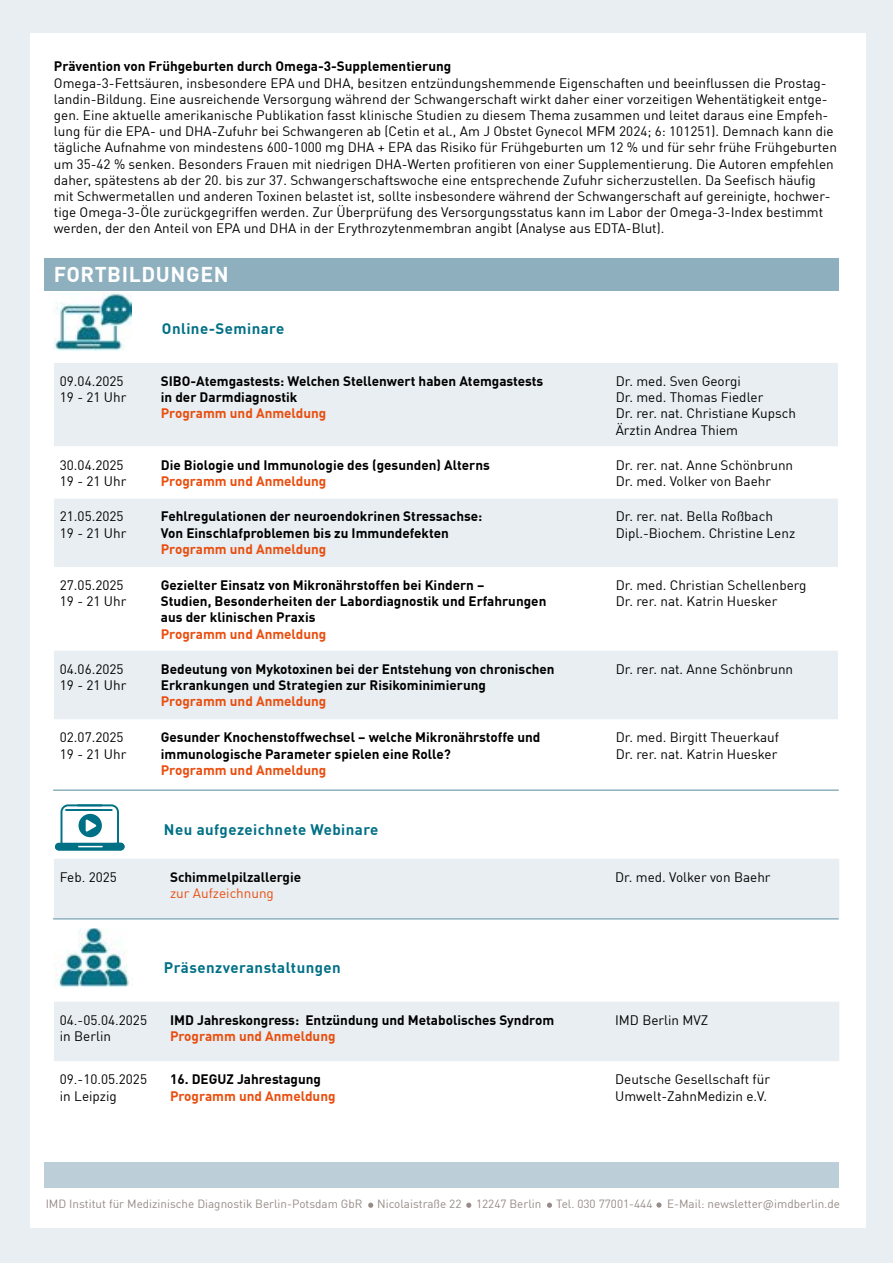
<style>
.page{position:relative;width:893px;height:1263px;background:#e8eef2}
.page>*{position:absolute;margin:0;border:0;box-sizing:border-box;transform-origin:0 0}
.t1{font:700 21px "DIN Offc";letter-spacing:.03em;color:#fff}
.t2{font:700 15px "DIN Pro";letter-spacing:.03em;color:#007086}
.t3{font:13.5px/16.2px "DIN Offc";color:#000}
.t4{font:700 13.5px/16.2px "DIN Offc";color:#000}
.t5{font:700 13.5px "DIN Offc";color:#e94e0f}
.t6{font:13.5px/16.2px "DIN Pro";color:#000}
.t7{font:700 13.5px "DIN Pro";color:#000}
.t8{font:13.5px "DIN Offc";color:#e94e0f}
.t9{font:11.7px "DIN Pro";color:#958b87}
</style>
<div class="page">
<div style="left:30px;top:33px;width:836px;height:1195px;background:#fff"></div>
<div style="left:44px;top:258px;width:795px;height:33px;background:#8eb0be"></div>
<div style="left:54px;top:363px;width:784px;height:83px;background:#e8eef2"></div>
<div style="left:54px;top:499px;width:784px;height:68px;background:#e8eef2"></div>
<div style="left:54px;top:651px;width:784px;height:68px;background:#e8eef2"></div>
<div style="left:54px;top:859px;width:785px;height:59px;background:#e8eef2"></div>
<div style="left:54px;top:1002px;width:785px;height:59px;background:#e8eef2"></div>
<div style="left:45px;top:1162px;width:794px;height:26px;background:#bcced7"></div>
<svg style="left:368px;top:1202px;width:5px;height:6px"></svg>
<svg style="left:466px;top:1202px;width:5px;height:6px"></svg>
<svg style="left:547px;top:1202px;width:5px;height:6px"></svg>
<svg style="left:656px;top:1202px;width:5px;height:5px"></svg>
<img style="left:54px;top:292px;width:77px;height:59px">
<svg style="left:55px;top:804px;width:70px;height:46px"></svg>
<hr style="left:53px;top:789px;width:786px;height:2px;background:#8eb0be">
<hr style="left:53px;top:918px;width:786px;height:1px;background:#8eb0be">
<img style="left:55px;top:929px;width:74px;height:58px">
<p class="t4" style="left:54px;top:58px;width:399px">Prävention von Frühgeburten durch Omega-3-Supplementierung</p>
<p class="t3" style="left:54px;top:74px;width:785px">Omega-3-Fettsäuren, insbesondere EPA und DHA, besitzen entzündungshemmende Eigenschaften und beeinflussen die Prostag&shy;landin-Bildung. Eine ausreichende Versorgung während der Schwangerschaft wirkt daher einer vorzeitigen Wehentätigkeit entge&shy;gen. Eine aktuelle amerikanische Publikation fasst klinische Studien zu diesem Thema zusammen und leitet daraus eine Empfeh&shy;lung für die EPA- und DHA-Zufuhr bei Schwangeren ab (Cetin et al., Am J Obstet Gynecol MFM 2024; 6: 101251). Demnach kann die tägliche Aufnahme von mindestens 600-1000 mg DHA + EPA das Risiko für Frühgeburten um 12 % und für sehr frühe Frühgeburten um 35-42 % senken. Besonders Frauen mit niedrigen DHA-Werten profitieren von einer Supplementierung. Die Autoren empfehlen daher, spätestens ab der 20. bis zur 37. Schwangerschaftswoche eine entsprechende Zufuhr sicherzustellen. Da Seefisch häufig mit Schwermetallen und anderen Toxinen belastet ist, sollte insbesondere während der Schwangerschaft auf gereinigte, hochwer&shy;tige Omega-3-Öle zurückgegriffen werden. Zur Überprüfung des Versorgungsstatus kann im Labor der Omega-3-Index bestimmt werden, der den Anteil von EPA und DHA in der Erythrozytenmembran angibt (Analyse aus EDTA-Blut).</p>
<h1 class="t1" style="left:54px;top:261px;width:176px">FORTBILDUNGEN</h1>
<p class="t2" style="left:162px;top:317px;width:124px">Online-Seminare</p>
<p class="t3" style="left:60px;top:373px;width:68px">09.04.2025<br>19 - 21 Uhr</p>
<p class="t4" style="left:161px;top:372px;width:384px">SIBO-Atemgastests: Welchen Stellenwert haben Atemgastests in der Darmdiagnostik</p>
<p class="t5" style="left:161px;top:405px;width:167px">Programm und Anmeldung</p>
<p class="t3" style="left:60px;top:456px;width:68px">30.04.2025<br>19 - 21 Uhr</p>
<p class="t4" style="left:161px;top:456px;width:331px">Die Biologie und Immunologie des (gesunden) Alterns</p>
<p class="t5" style="left:161px;top:472px;width:167px">Programm und Anmeldung</p>
<p class="t3" style="left:60px;top:508px;width:68px">21.05.2025<br>19 - 21 Uhr</p>
<p class="t4" style="left:161px;top:508px;width:323px">Fehlregulationen der neuroendokrinen Stressachse:<br>Von Einschlafproblemen bis zu Immundefekten</p>
<p class="t5" style="left:161px;top:540px;width:167px">Programm und Anmeldung</p>
<p class="t3" style="left:60px;top:577px;width:68px">27.05.2025<br>19 - 21 Uhr</p>
<p class="t4" style="left:161px;top:576px;width:387px">Gezielter Einsatz von Mikronährstoffen bei Kindern –<br>Studien, Besonderheiten der Labordiagnostik und Erfahrungen aus der klinischen Praxis</p>
<p class="t5" style="left:161px;top:625px;width:167px">Programm und Anmeldung</p>
<p class="t3" style="left:60px;top:660px;width:68px">04.06.2025<br>19 - 21 Uhr</p>
<p class="t4" style="left:161px;top:660px;width:395px">Bedeutung von Mykotoxinen bei der Entstehung von chronischen<br>Erkrankungen und Strategien zur Risikominimierung</p>
<p class="t5" style="left:161px;top:692px;width:167px">Programm und Anmeldung</p>
<p class="t3" style="left:60px;top:729px;width:68px">02.07.2025<br>19 - 21 Uhr</p>
<p class="t4" style="left:161px;top:729px;width:381px">Gesunder Knochenstoffwechsel – welche Mikronährstoffe und immunologische Parameter spielen eine Rolle?</p>
<p class="t5" style="left:161px;top:761px;width:167px">Programm und Anmeldung</p>
<p class="t2" style="left:164px;top:818px;width:216px">Neu aufgezeichnete Webinare</p>
<p class="t6" style="left:60px;top:868px;width:59px">Feb. 2025</p>
<p class="t7" style="left:170px;top:866px;width:133px">Schimmelpilzallergie</p>
<p class="t8" style="left:170px;top:885px;width:105px">zur Aufzeichnung</p>
<p class="t2" style="left:164px;top:956px;width:178px">Präsenzveranstaltungen</p>
<p class="t6" style="left:60px;top:1011px;width:89px">04.-05.04.2025 in Berlin</p>
<p class="t4" style="left:170px;top:1011px;width:386px">IMD Jahreskongress: Entzündung und Metabolisches Syndrom</p>
<p class="t5" style="left:170px;top:1027px;width:167px">Programm und Anmeldung</p>
<p class="t6" style="left:60px;top:1071px;width:89px">09.-10.05.2025 in Leipzig</p>
<p class="t4" style="left:170px;top:1071px;width:152px">16. DEGUZ Jahrestagung</p>
<p class="t5" style="left:170px;top:1087px;width:167px">Programm und Anmeldung</p>
<p class="t3" style="left:616px;top:373px;width:182px">Dr. med. Sven Georgi<br>Dr. med. Thomas Fiedler<br>Dr. rer. nat. Christiane Kupsch<br>Ärztin Andrea Thiem</p>
<p class="t3" style="left:616px;top:456px;width:179px">Dr. rer. nat. Anne Schönbrunn<br>Dr. med. Volker von Baehr</p>
<p class="t3" style="left:616px;top:508px;width:181px">Dr. rer. nat. Bella Roßbach<br>Dipl.-Biochem. Christine Lenz</p>
<p class="t3" style="left:616px;top:577px;width:192px">Dr. med. Christian Schellenberg<br>Dr. rer. nat. Katrin Huesker</p>
<p class="t3" style="left:616px;top:660px;width:179px">Dr. rer. nat. Anne Schönbrunn</p>
<p class="t3" style="left:616px;top:729px;width:165px">Dr. med. Birgitt Theuerkauf<br>Dr. rer. nat. Katrin Huesker</p>
<p class="t3" style="left:615px;top:868px;width:157px">Dr. med. Volker von Baehr</p>
<p class="t3" style="left:615px;top:1011px;width:95px">IMD Berlin MVZ</p>
<p class="t3" style="left:615px;top:1071px;width:156px">Deutsche Gesellschaft für<br>Umwelt-ZahnMedizin e.V.</p>
<p class="t9" style="left:46px;top:1195px;width:796px">IMD Institut für Medizinische Diagnostik Berlin-Potsdam GbR Nicolaistraße 22 12247 Berlin Tel. 030 77001-444 E-Mail: newsletter@imdberlin.de</p>
</div>
